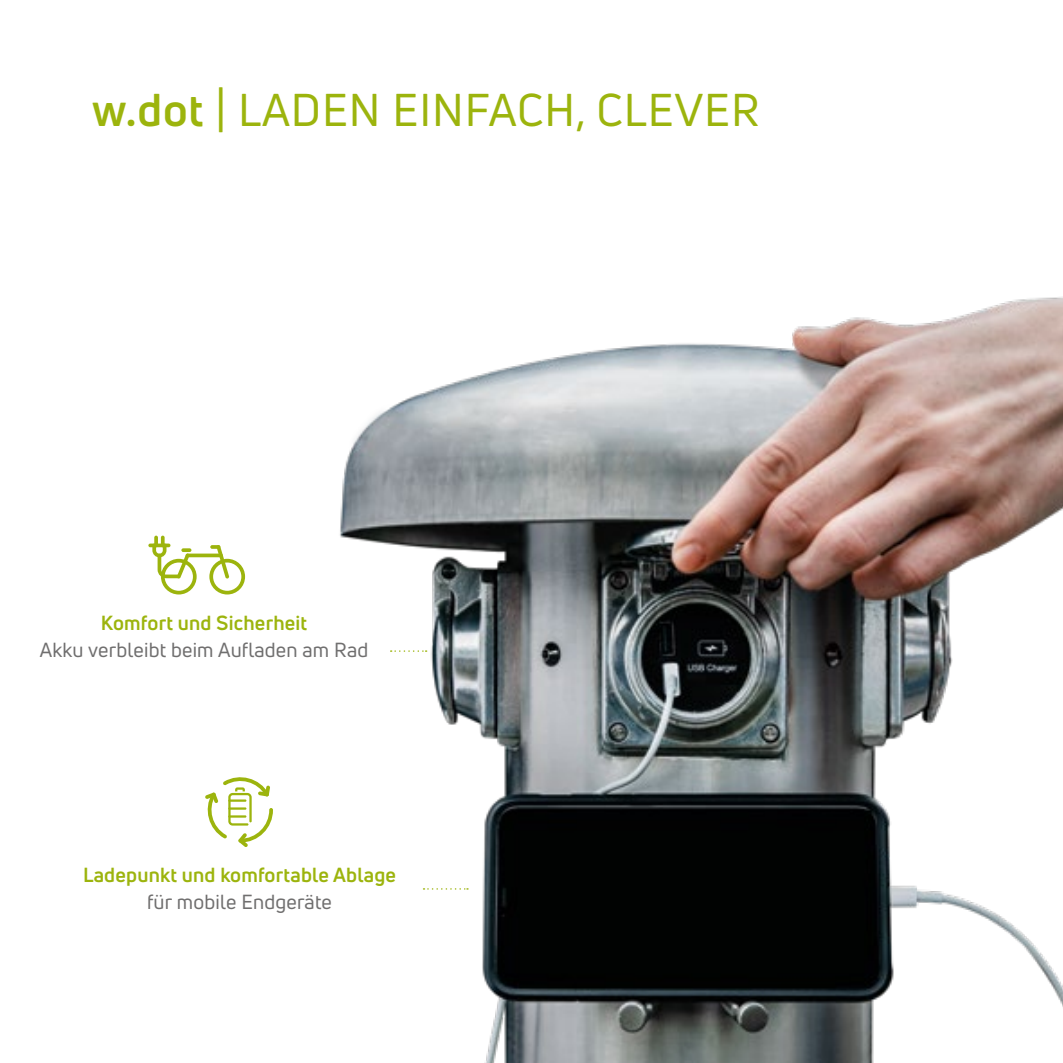
<style>
.page{position:relative;width:1063px;height:1063px;background:#fff}
.page>*{position:absolute;margin:0;border:0;box-sizing:border-box;transform-origin:0 0}
.t1{font:45px "Uni Neue";letter-spacing:.02em;color:#9cb40d}
.t2{font:700 20px "Uni Neue";letter-spacing:.01em;color:#9cb40d}
.t3{font:20px "Uni Neue";letter-spacing:.01em;color:#706f6f}
.s1{font-weight:700}
</style>
<div class="page">
<img style="left:340px;top:296px;width:723px;height:767px">
<hr style="left:148px;top:544px;width:22px;height:3px;background:#9cb40d;border-radius:2px">
<svg style="left:154px;top:536px;width:4px;height:11px"></svg>
<svg style="left:161px;top:536px;width:4px;height:11px"></svg>
<svg style="left:209px;top:545px;width:36px;height:50px"></svg>
<svg style="left:210px;top:545px;width:10px;height:4px"></svg>
<svg style="left:152px;top:544px;width:45px;height:51px"></svg>
<hr style="left:186px;top:554px;width:37px;height:3px;background:#9cb40d;border-radius:2px">
<svg style="left:391px;top:650px;width:36px;height:2px"></svg>
<svg style="left:424px;top:888px;width:44px;height:2px"></svg>
<svg style="left:205px;top:777px;width:68px;height:70px"></svg>
<h1 class="t1" style="left:92px;top:82px;width:669px"><span class="s1">w.dot</span> | LADEN EINFACH, CLEVER</h1>
<p class="t2" style="left:101px;top:610px;width:208px">Komfort und Sicherheit</p>
<p class="t3" style="left:40px;top:638px;width:330px">Akku verbleibt beim Aufladen am Rad</p>
<p class="t2" style="left:83px;top:862px;width:314px">Ladepunkt und komfortable Ablage</p>
<p class="t3" style="left:147px;top:890px;width:186px">für mobile Endgeräte</p>
</div>
